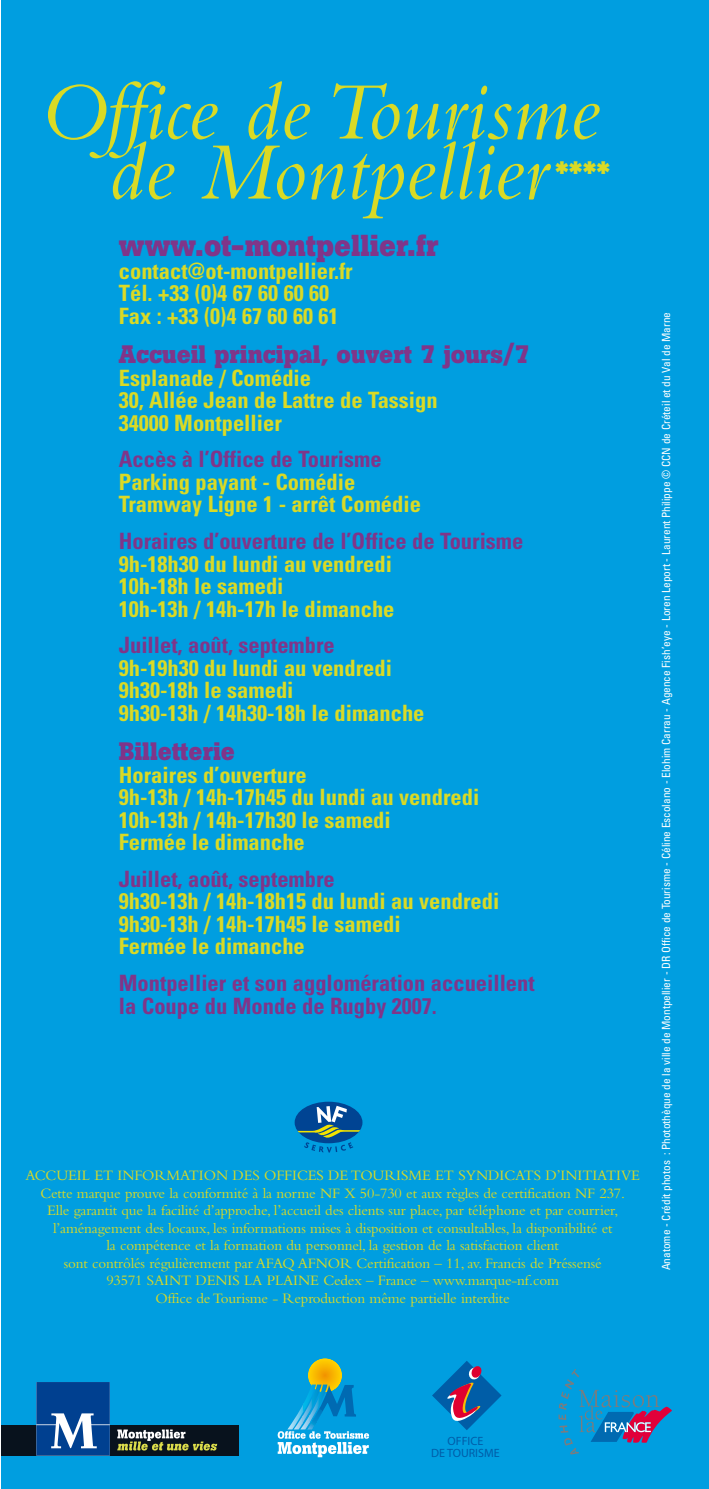
<style>
.page{position:relative;width:709px;height:1489px;background:#fff}
.page>*{position:absolute;margin:0;border:0;box-sizing:border-box;transform-origin:0 0}
.t1{font:italic 85px/60px "Bembo";color:#dada25;text-align:center}
.t2{font:700 35px "Boton";color:#dada25}
.t3{font:700 30px "Boton";color:#803589}
.t4{font:700 25px "Boton";color:#803589}
.t5{font:700 condensed 22.5px/22.5px "Univers LT";color:#dada25}
.t6{font:700 condensed 22.5px/22.5px "Univers LT";color:#803589}
.t7{font:15px/17.5px "Bembo";letter-spacing:-.01em;color:#dada25;text-align:center}
.t8{font:12px/12px "Myriad";color:#005da8;text-align:center}
.t9{font:condensed 11.25px "Univers";color:#fff}
.s1{color:#803589}
</style>
<div class="page">
<div style="left:1px;top:0;width:708px;height:1488px;background:#009ee0"></div>
<p class="t1" style="left:38px;top:80px;width:562px">Office de Tourisme de Montpellier</p>
<p class="t2" style="left:555px;top:153px;width:57px">****</p>
<p class="t3" style="left:119px;top:228px;width:321px">www.ot-montpellier.fr</p>
<p class="t5" style="left:119px;top:259px;width:235px">contact@ot-montpellier.fr<br>Tél. +33 (0)4 67 60 60 60<br>Fax : +33 (0)4 67 60 60 61</p>
<p class="t4" style="left:119px;top:339px;width:413px">Accueil principal, ouvert 7 jours/7</p>
<p class="t5" style="left:119px;top:366px;width:320px">Esplanade / Comédie<br>30, Allée Jean de Lattre de Tassign<br>34000 Montpellier</p>
<p class="t5" style="left:119px;top:448px;width:303px"><span class="s1">Accès à l’Office de Tourisme<br></span>Parking payant - Comédie<br>Tramway Ligne 1 - arrêt Comédie</p>
<p class="t5" style="left:119px;top:530px;width:406px"><span class="s1">Horaires d’ouverture de l’Office de Tourisme<br></span>9h-18h30 du lundi au vendredi<br>10h-18h le samedi<br>10h-13h / 14h-17h le dimanche</p>
<p class="t5" style="left:119px;top:634px;width:307px"><span class="s1">Juillet, août, septembre<br></span>9h-19h30 du lundi au vendredi<br>9h30-18h le samedi<br>9h30-13h / 14h30-18h le dimanche</p>
<p class="t4" style="left:119px;top:736px;width:118px">Billetterie</p>
<p class="t5" style="left:119px;top:763px;width:362px">Horaires d’ouverture<br>9h-13h / 14h-17h45 du lundi au vendredi<br>10h-13h / 14h-17h30 le samedi<br>Fermée le dimanche</p>
<p class="t5" style="left:119px;top:867px;width:382px"><span class="s1">Juillet, août, septembre<br></span>9h30-13h / 14h-18h15 du lundi au vendredi<br>9h30-13h / 14h-17h45 le samedi<br>Fermée le dimanche</p>
<p class="t6" style="left:119px;top:971px;width:417px">Montpellier et son agglomération accueillent la Coupe du Monde de Rugby 2007.</p>
<p class="t7" style="left:25px;top:1166px;width:616px">ACCUEIL ET INFORMATION DES OFFICES DE TOURISME ET SYNDICATS D’INITIATIVE Cette marque prouve la conformité à la norme NF X 50-730 et aux règles de certification NF 237.<br>Elle garantit que la facilité d’approche, l’accueil des clients sur place, par téléphone et par courrier, l’aménagement des locaux, les informations mises à disposition et consultables, la disponibilité et<br>la compétence et la formation du personnel, la gestion de la satisfaction client<br>sont contrôlés régulièrement par AFAQ AFNOR Certification – 11, av. Francis de Préssensé<br>93571 SAINT DENIS LA PLAINE Cedex – France – www.marque-nf.com<br>Office de Tourisme - Reproduction même partielle interdite</p>
<p class="t9" style="left:659px;top:1270px;width:959px;rotate:-90deg">Anatome - Crédit photos : Photothèque de la ville de Montpellier - DR Office de Tourisme - Céline Escolano - Elohim Carrau - Agence Fish’eye - Loren Leport - Laurent Philippe © CCN de Créteil et du Val de Marne</p>
<p class="t8" style="left:431px;top:1435px;width:70px">OFFICE<br>DE TOURISME</p>
</div>
